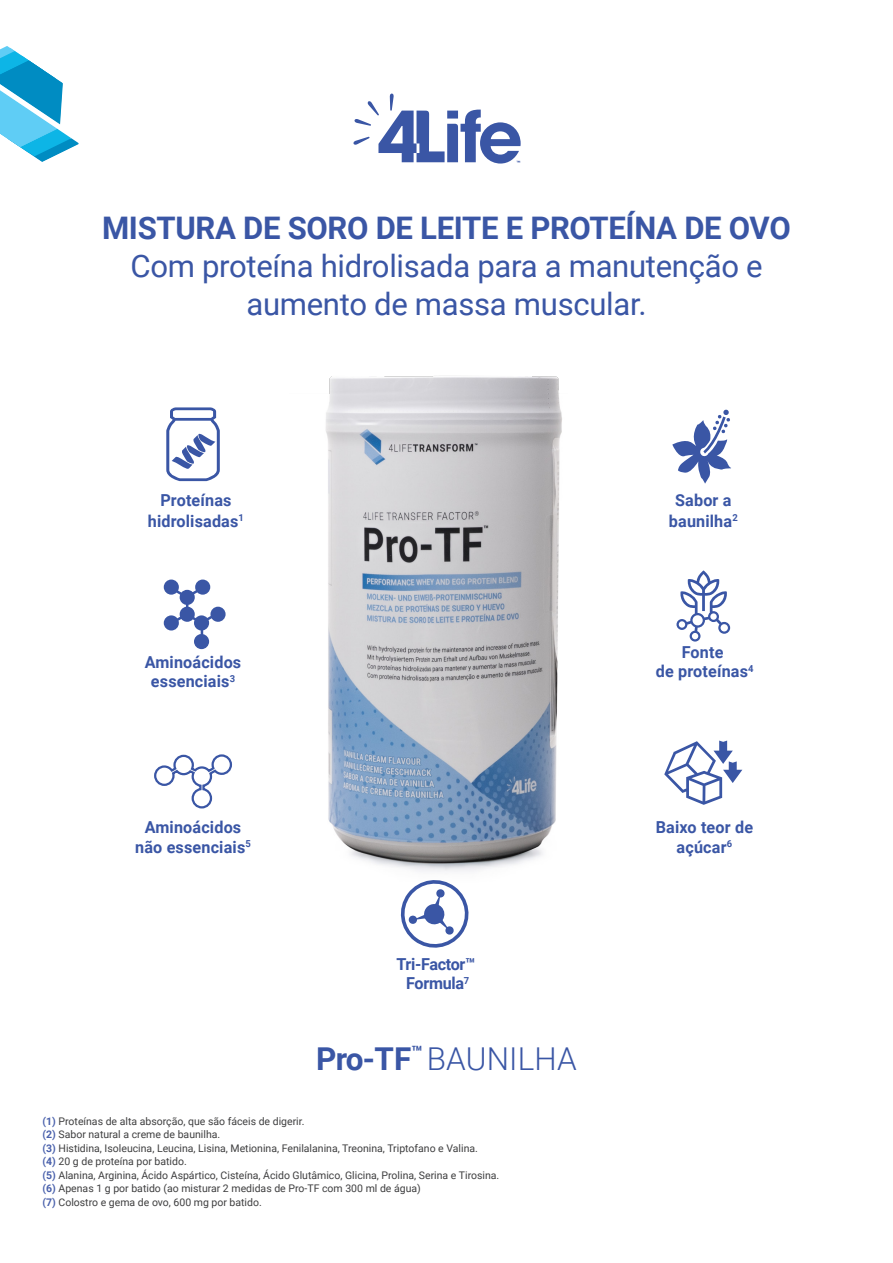
<style>
.page{position:relative;width:893px;height:1263px;background:#fff}
.page>*{position:absolute;margin:0;border:0;box-sizing:border-box;transform-origin:0 0}
.t1{font:300 31.5px "Roboto";letter-spacing:.005em;color:#3a56a5}
.t2{font:31.05px/38.2px "Roboto";letter-spacing:-.01em;color:#3a56a5;text-align:center}
.t3{font:700 16.5px "Roboto";letter-spacing:.01em;color:#3a56a5}
.t4{font:700 16.5px "Roboto";letter-spacing:-.02em;color:#3a56a5}
.t5{font:10.5px "Roboto";color:#3e3e3f}
.s1{font-weight:700}
.s2{font-weight:700;color:#4a61ac}
</style>
<div class="page">
<svg style="left:0;top:46px;width:79px;height:116px"></svg>
<img style="left:326px;top:376px;width:236px;height:496px">
<svg style="left:400px;top:880px;width:69px;height:68px"></svg>
<svg style="left:353px;top:94px;width:168px;height:70px"></svg>
<svg style="left:166px;top:407px;width:54px;height:74px"></svg>
<svg style="left:164px;top:579px;width:62px;height:70px"></svg>
<svg style="left:154px;top:754px;width:78px;height:55px"></svg>
<svg style="left:664px;top:740px;width:78px;height:65px"></svg>
<svg style="left:676px;top:570px;width:54px;height:72px"></svg>
<svg style="left:672px;top:409px;width:59px;height:75px"></svg>
<p class="t2" style="left:102px;top:208px;width:690px"><span class="s1">MISTURA DE SORO DE LEITE E PROTEÍNA DE OVO<br></span>Com proteína hidrolisada para a manutenção e aumento de massa muscular.</p>
<p class="t3" style="left:160px;top:489px;width:73px">Proteínas</p>
<p class="t3" style="left:148px;top:509px;width:98px">hidrolisadas<sup>1</sup></p>
<p class="t3" style="left:145px;top:650px;width:98px">Aminoácidos</p>
<p class="t3" style="left:151px;top:670px;width:86px">essenciais<sup>3</sup></p>
<p class="t3" style="left:145px;top:815px;width:98px">Aminoácidos</p>
<p class="t3" style="left:135px;top:835px;width:117px">não essenciais<sup>5</sup></p>
<p class="t4" style="left:396px;top:952px;width:80px">Tri-Factor™</p>
<p class="t4" style="left:406px;top:972px;width:64px">Formula<sup>7</sup></p>
<p class="t1" style="left:316px;top:1036px;width:262px"><span class="s1">Pro-TF</span><sup>™</sup> BAUNILHA</p>
<p class="t5" style="left:43px;top:1114px;width:263px"><span class="s2">(1)</span> Proteínas de alta absorção, que são fáceis de digerir.</p>
<p class="t5" style="left:43px;top:1127px;width:179px"><span class="s2">(2)</span> Sabor natural a creme de baunilha.</p>
<p class="t5" style="left:43px;top:1141px;width:437px"><span class="s2">(3)</span> Histidina, Isoleucina, Leucina, Lisina, Metionina, Fenilalanina, Treonina, Triptofano e Valina.</p>
<p class="t5" style="left:43px;top:1154px;width:146px"><span class="s2">(4)</span> 20 g de proteína por batido.</p>
<p class="t5" style="left:43px;top:1168px;width:458px"><span class="s2">(5)</span> Alanina, Arginina, Ácido Aspártico, Cisteína, Ácido Glutâmico, Glicina, Prolina, Serina e Tirosina.</p>
<p class="t5" style="left:43px;top:1181px;width:380px"><span class="s2">(6)</span> Apenas 1 g por batido (ao misturar 2 medidas de Pro-TF com 300 ml de água)</p>
<p class="t5" style="left:43px;top:1195px;width:221px"><span class="s2">(7)</span> Colostro e gema de ovo, 600 mg por batido.</p>
<p class="t3" style="left:675px;top:489px;width:58px">Sabor a</p>
<p class="t3" style="left:669px;top:509px;width:70px">baunilha<sup>2</sup></p>
<p class="t3" style="left:682px;top:640px;width:43px">Fonte</p>
<p class="t3" style="left:656px;top:660px;width:99px">de proteínas<sup>4</sup></p>
<p class="t3" style="left:656px;top:816px;width:99px">Baixo teor de</p>
<p class="t3" style="left:677px;top:835px;width:57px">açúcar<sup>6</sup></p>
</div>
